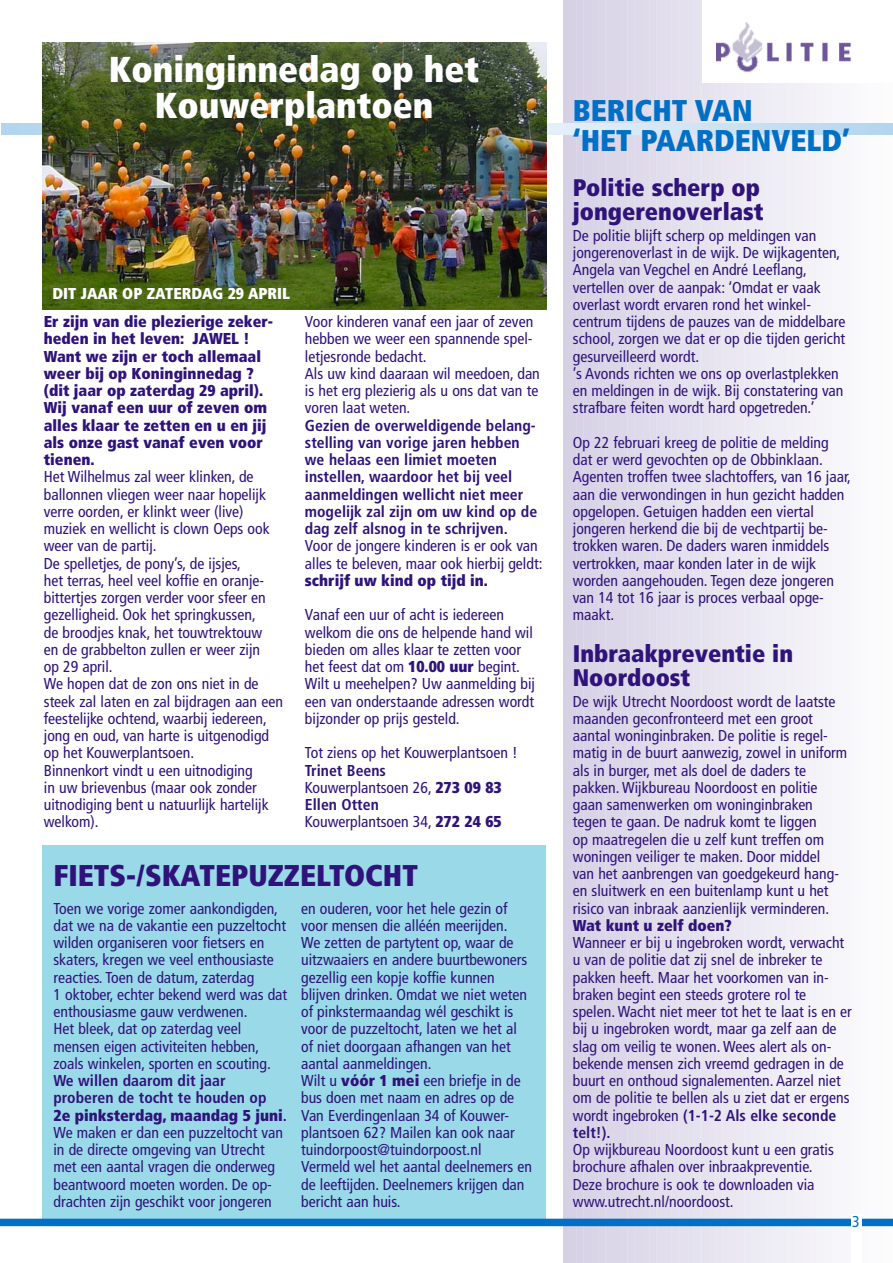
<style>
.page{position:relative;width:893px;height:1263px;background:#fff}
.page>*{position:absolute;margin:0;border:0;box-sizing:border-box;transform-origin:0 0}
.t1{font:900 condensed 36px/36px "Frutiger";color:#fff;text-align:center}
.t2{font:900 condensed 30px/30px "Frutiger";color:#0070c6}
.t3{font:900 condensed 30px "Frutiger";color:#2f137a}
.t4{font:900 condensed 24px/24px "Frutiger";color:#2f137a}
.t5{font:condensed 15.75px/17.2px "Frutiger";color:#2f137a}
.t6{font:900 condensed 15.75px/17.2px "Frutiger";color:#2f137a}
.t7{font:700 condensed 15.75px/17.2px "Frutiger";color:#2f137a}
.t8{font:900 condensed 15.75px "Frutiger";color:#fff}
.t9{font:condensed 15.75px "Frutiger";color:#0070c6}
.s1{font-weight:900}
.s2{font-weight:700}
</style>
<div class="page">
<div style="left:42px;top:845px;width:504px;height:374px;background:#9ad9e8"></div>
<div style="left:563px;top:0;width:9px;height:1263px;background:#d5d0e4"></div>
<div style="left:572px;top:0;width:15px;height:1263px;background:#d7d2e5"></div>
<div style="left:587px;top:0;width:14px;height:1263px;background:#d9d4e7"></div>
<div style="left:602px;top:0;width:14px;height:1263px;background:#dbd6e8"></div>
<div style="left:616px;top:0;width:15px;height:1263px;background:#dcd8e9"></div>
<div style="left:631px;top:0;width:14px;height:1263px;background:#dedaea"></div>
<div style="left:646px;top:0;width:14px;height:1263px;background:#e0dceb"></div>
<div style="left:660px;top:0;width:14px;height:1263px;background:#e2deec"></div>
<div style="left:675px;top:0;width:14px;height:1263px;background:#e4e0ed"></div>
<div style="left:689px;top:0;width:15px;height:1263px;background:#e5e2ef"></div>
<div style="left:704px;top:0;width:14px;height:1263px;background:#e7e4f0"></div>
<div style="left:719px;top:0;width:14px;height:1263px;background:#e9e6f1"></div>
<div style="left:733px;top:0;width:15px;height:1263px;background:#ebe8f2"></div>
<div style="left:748px;top:0;width:14px;height:1263px;background:#eceaf3"></div>
<div style="left:762px;top:0;width:15px;height:1263px;background:#eeecf4"></div>
<div style="left:777px;top:0;width:14px;height:1263px;background:#f0eef5"></div>
<div style="left:792px;top:0;width:14px;height:1263px;background:#f2f0f6"></div>
<div style="left:806px;top:0;width:15px;height:1263px;background:#f3f2f8"></div>
<div style="left:821px;top:0;width:14px;height:1263px;background:#f5f4f9"></div>
<div style="left:836px;top:0;width:14px;height:1263px;background:#f7f6fa"></div>
<div style="left:850px;top:0;width:14px;height:1263px;background:#f9f8fb"></div>
<div style="left:865px;top:0;width:14px;height:1263px;background:#fbfafc"></div>
<div style="left:278px;top:123px;width:347px;height:12px;background:#daeaf7"></div>
<div style="left:306px;top:123px;width:291px;height:12px;background:#deedf8"></div>
<div style="left:333px;top:123px;width:237px;height:12px;background:#e2eff9"></div>
<div style="left:0;top:1219px;width:892px;height:7px;background:#0070c6"></div>
<div style="left:850px;top:1214px;width:11px;height:48px;background:#fff"></div>
<div style="left:702px;top:0;width:190px;height:82px;background:#fff"></div>
<img style="left:716px;top:22px;width:135px;height:50px">
<img style="left:42px;top:43px;width:504px;height:266px">
<h1 class="t1" style="left:109px;top:54px;width:372px">Koninginnedag op het<br>Kouwerplantoen</h1>
<p class="t8" style="left:52px;top:287px;width:239px">DIT JAAR OP ZATERDAG 29 APRIL</p>
<p class="t6" style="left:44px;top:314px;width:231px">Er zijn van die plezierige zeker&shy;heden in het leven: JAWEL !<br>Want we zijn er toch allemaal weer bij op Koninginnedag ? (dit jaar op zaterdag 29 april).<br>Wij vanaf een uur of zeven om alles klaar te zetten en u en jij als onze gast vanaf even voor tienen.</p>
<p class="t5" style="left:44px;top:469px;width:240px">Het Wilhelmus zal weer klinken, de ballonnen vliegen weer naar hopelijk verre oorden, er klinkt weer (live) muziek en wellicht is clown Oeps ook weer van de partij.<br>De spelletjes, de pony’s, de ijsjes,<br>het terras, heel veel koffie en oranje&shy;bittertjes zorgen verder voor sfeer en gezelligheid. Ook het springkussen,<br>de broodjes knak, het touwtrektouw<br>en de grabbelton zullen er weer zijn<br>op 29 april.<br>We hopen dat de zon ons niet in de steek zal laten en zal bijdragen aan een feestelijke ochtend, waarbij iedereen, jong en oud, van harte is uitgenodigd op het Kouwerplantsoen.<br>Binnenkort vindt u een uitnodiging<br>in uw brievenbus (maar ook zonder uitnodiging bent u natuurlijk hartelijk welkom).</p>
<p class="t5" style="left:305px;top:314px;width:236px">Voor kinderen vanaf een jaar of zeven hebben we weer een spannende spel&shy;letjesronde bedacht.<br>Als uw kind daaraan wil meedoen, dan is het erg plezierig als u ons dat van te voren laat weten.</p>
<p class="t7" style="left:305px;top:418px;width:234px">Gezien de overweldigende belang&shy;stelling van vorige jaren hebben we helaas een limiet moeten instellen, waardoor het bij veel aanmeldingen wellicht niet meer mogelijk zal zijn om uw kind op de dag zelf alsnog in te schrijven.</p>
<p class="t5" style="left:305px;top:538px;width:239px">Voor de jongere kinderen is er ook van alles te beleven, maar ook hierbij geldt:</p>
<p class="t6" style="left:305px;top:573px;width:185px">schrijf uw kind op tijd in.</p>
<p class="t5" style="left:305px;top:607px;width:232px">Vanaf een uur of acht is iedereen welkom die ons de helpende hand wil bieden om alles klaar te zetten voor het feest dat om <span class="s1">10.00 uur</span> begint.<br>Wilt u meehelpen? Uw aanmelding bij een van onderstaande adressen wordt bijzonder op prijs gesteld.</p>
<p class="t5" style="left:305px;top:745px;width:214px">Tot ziens op het Kouwerplantsoen !</p>
<p class="t5" style="left:305px;top:763px;width:198px"><span class="s2">Trinet Beens<br></span>Kouwerplantsoen 26, <span class="s1">273 09 83<br></span><span class="s2">Ellen Otten<br></span>Kouwerplantsoen 34, <span class="s1">272 24 65</span></p>
<h2 class="t3" style="left:53px;top:864px;width:366px">FIETS-/SKATEPUZZELTOCHT</h2>
<p class="t5" style="left:301px;top:901px;width:232px">en ouderen, voor het hele gezin of voor mensen die alléén meerijden.<br>We zetten de partytent op, waar de uitzwaaiers en andere buurtbewoners gezellig een kopje koffie kunnen blijven drinken. Omdat we niet weten of pinkstermaandag wél geschikt is voor de puzzeltocht, laten we het al of niet doorgaan afhangen van het aantal aanmeldingen.<br>Wilt u <span class="s1">vóór 1 mei</span> een briefje in de bus doen met naam en adres op de<br>Van Everdingenlaan 34 of Kouwer&shy;plantsoen 62? Mailen kan ook naar tuindorpoost@tuindorpoost.nl<br>Vermeld wel het aantal deelnemers en de leeftijden. Deelnemers krijgen dan bericht aan huis.</p>
<p class="t5" style="left:53px;top:901px;width:235px">Toen we vorige zomer aankondigden, dat we na de vakantie een puzzeltocht wilden organiseren voor fietsers en skaters, kregen we veel enthousiaste reacties. Toen de datum, zaterdag<br>1 oktober, echter bekend werd was dat enthousiasme gauw verdwenen.<br>Het bleek, dat op zaterdag veel mensen eigen activiteiten hebben, zoals winkelen, sporten en scouting.</p>
<p class="t5" style="left:53px;top:1073px;width:235px"><span class="s2">We willen daarom dit jaar proberen de tocht te houden op<br></span><span class="s1">2e pinksterdag, maandag 5 juni</span><span class="s2">.<br></span>We maken er dan een puzzeltocht van in de directe omgeving van Utrecht met een aantal vragen die onderweg beantwoord moeten worden. De op&shy;drachten zijn geschikt voor jongeren</p>
<h2 class="t2" style="left:573px;top:98px;width:278px">BERICHT VAN<br>‘HET PAARDENVELD’</h2>
<h3 class="t4" style="left:573px;top:177px;width:192px">Politie scherp op jongerenoverlast</h3>
<p class="t5" style="left:573px;top:228px;width:274px">De politie blijft scherp op meldingen van jongerenoverlast in de wijk. De wijkagenten, Angela van Vegchel en André Leeflang, vertellen over de aanpak: ‘Omdat er vaak overlast wordt ervaren rond het winkel&shy;centrum tijdens de pauzes van de middelbare school, zorgen we dat er op die tijden gericht gesurveilleerd wordt.<br>’s Avonds richten we ons op overlastplekken en meldingen in de wijk. Bij constatering van strafbare feiten wordt hard opgetreden.’</p>
<p class="t5" style="left:573px;top:435px;width:279px">Op 22 februari kreeg de politie de melding dat er werd gevochten op de Obbinklaan.<br>Agenten troffen twee slachtoffers, van 16 jaar, aan die verwondingen in hun gezicht hadden opgelopen. Getuigen hadden een viertal jongeren herkend die bij de vechtpartij be&shy;trokken waren. De daders waren inmiddels vertrokken, maar konden later in de wijk worden aangehouden. Tegen deze jongeren van 14 tot 16 jaar is proces verbaal opge&shy;maakt.</p>
<h3 class="t4" style="left:573px;top:643px;width:222px">Inbraakpreventie in<br>Noordoost</h3>
<p class="t5" style="left:573px;top:694px;width:276px">De wijk Utrecht Noordoost wordt de laatste maanden geconfronteerd met een groot aantal woninginbraken. De politie is regel&shy;matig in de buurt aanwezig, zowel in uniform als in burger, met als doel de daders te pakken. Wijkbureau Noordoost en politie gaan samenwerken om woninginbraken tegen te gaan. De nadruk komt te liggen<br>op maatregelen die u zelf kunt treffen om woningen veiliger te maken. Door middel<br>van het aanbrengen van goedgekeurd hang&shy;en sluitwerk en een buitenlamp kunt u het risico van inbraak aanzienlijk verminderen.</p>
<p class="t6" style="left:573px;top:918px;width:160px">Wat kunt u zelf doen?</p>
<p class="t5" style="left:573px;top:935px;width:280px">Wanneer er bij u ingebroken wordt, verwacht u van de politie dat zij snel de inbreker te pakken heeft. Maar het voorkomen van in&shy;braken begint een steeds grotere rol te spelen. Wacht niet meer tot het te laat is en er bij u ingebroken wordt, maar ga zelf aan de slag om veilig te wonen. Wees alert als on&shy;bekende mensen zich vreemd gedragen in de buurt en onthoud signalementen. Aarzel niet om de politie te bellen als u ziet dat er ergens wordt ingebroken <span class="s2">(1-1-2 Als elke seconde telt!).</span></p>
<p class="t5" style="left:573px;top:1142px;width:262px">Op wijkbureau Noordoost kunt u een gratis brochure afhalen over inbraakpreventie.<br>Deze brochure is ook te downloaden via www.utrecht.nl/noordoost.</p>
<p class="t9" style="left:852px;top:1215px;width:9px">3</p>
</div>
